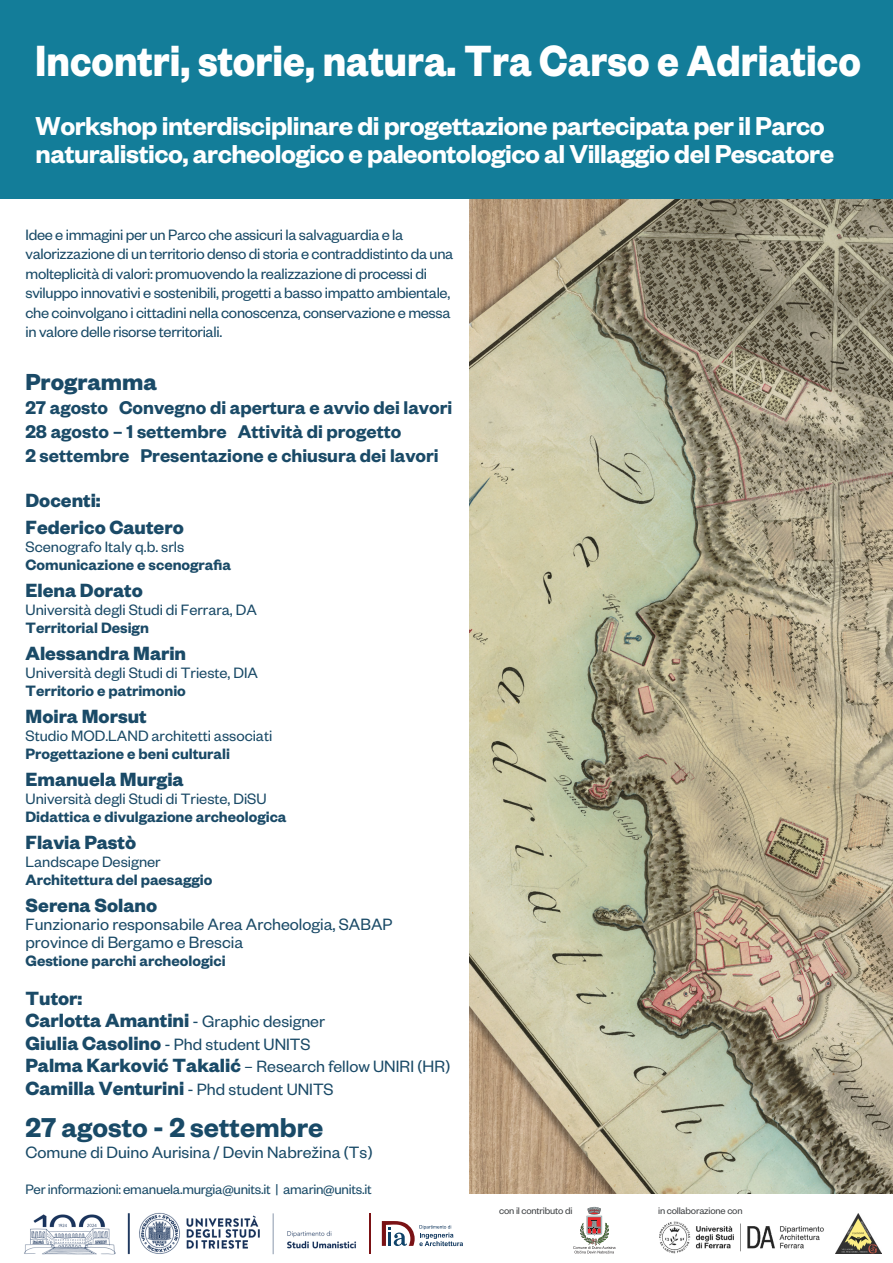
<style>
.page{position:relative;width:893px;height:1263px;background:#fff}
.page>*{position:absolute;margin:0;border:0;box-sizing:border-box;transform-origin:0 0}
.t1{font:700 48px "Founders Grotesk";color:#fff;scale:.89 1}
.t2{font:600 30px "Founders Grotesk";color:#194a67}
.t3{font:600 28.5px/28.5px "Founders Grotesk";letter-spacing:-.015em;color:#fff}
.t4{font:700 25.5px "Founders Grotesk";color:#1a4a67}
.t5{font:700 21px/27px "Founders Grotesk";color:#1a4a67}
.t6{font:600 20.25px/24px "Founders Grotesk";color:#1a4a67}
.t7{font:18px/18px "Founders Grotesk";color:#1a4a67}
.t8{font:18px "Founders Grotesk";color:#194a67}
.t9{font:16.5px/19.5px "Founders Grotesk";letter-spacing:-.015em;color:#194a67}
.t10{font:600 16.5px "Founders Grotesk";color:#1a4a67}
.t11{font:16.5px "Founders Grotesk";color:#1a4a67}
.t12{font:15px "Founders Grotesk";letter-spacing:-.015em;color:#194a67}
.t13{font:10.5px "Founders Grotesk";letter-spacing:-.015em;color:#3f4244}
.s1{font-weight:400;font-size:18px}
.s2{font-weight:700;font-size:21px}
</style>
<div class="page">
<img style="left:469px;top:199px;width:424px;height:995px">
<div style="left:0;top:0;width:893px;height:199px;background:#137d99"></div>
<img style="left:24px;top:1212px;width:332px;height:43px">
<svg style="left:573px;top:1207px;width:42px;height:46px"></svg>
<img style="left:839px;top:1213px;width:42px;height:40px">
<img style="left:659px;top:1221px;width:180px;height:33px">
<svg style="left:382px;top:1221px;width:81px;height:25px"></svg>
<hr style="left:369px;top:1213px;width:2px;height:40px;background:#7b1215">
<h1 class="t1" style="left:35px;top:30px;width:929px">Incontri, storie, natura. Tra Carso e Adriatico</h1>
<h3 class="t3" style="left:36px;top:110px;width:800px">Workshop interdisciplinare di progettazione partecipata per il Parco naturalistico, archeologico e paleontologico al Villaggio del Pescatore</h3>
<p class="t9" style="left:26px;top:224px;width:429px">Idee e immagini per un Parco che assicuri la salvaguardia e la valorizzazione di un territorio denso di storia e contraddistinto da una molteplicità di valori: promuovendo la realizzazione di processi di sviluppo innovativi e sostenibili, progetti a basso impatto ambientale, che coinvolgano i cittadini nella conoscenza, conservazione e messa in valore delle risorse territoriali.</p>
<h3 class="t4" style="left:26px;top:365px;width:133px">Programma</h3>
<p class="t6" style="left:26px;top:394px;width:428px">27 agosto Convegno di apertura e avvio dei lavori<br>28 agosto – 1 settembre Attività di progetto<br>2 settembre Presentazione e chiusura dei lavori</p>
<p class="t5" style="left:26px;top:485px;width:160px">Docenti:<br>Federico Cautero</p>
<p class="t11" style="left:26px;top:536px;width:160px">Scenografo Italy q.b. srls</p>
<p class="t10" style="left:26px;top:554px;width:207px">Comunicazione e scenografia</p>
<p class="t5" style="left:26px;top:575px;width:119px">Elena Dorato</p>
<p class="t11" style="left:26px;top:599px;width:233px">Università degli Studi di Ferrara, DA</p>
<p class="t10" style="left:26px;top:617px;width:125px">Territorial Design</p>
<p class="t5" style="left:26px;top:638px;width:162px">Alessandra Marin</p>
<p class="t11" style="left:26px;top:662px;width:234px">Università degli Studi di Trieste, DIA</p>
<p class="t10" style="left:26px;top:680px;width:162px">Territorio e patrimonio</p>
<p class="t5" style="left:26px;top:701px;width:123px">Moira Morsut</p>
<p class="t11" style="left:26px;top:725px;width:248px">Studio MOD.LAND architetti associati</p>
<p class="t10" style="left:26px;top:743px;width:206px">Progettazione e beni culturali</p>
<p class="t5" style="left:26px;top:764px;width:160px">Emanuela Murgia</p>
<p class="t11" style="left:26px;top:788px;width:243px">Università degli Studi di Trieste, DiSU</p>
<p class="t10" style="left:26px;top:806px;width:263px">Didattica e divulgazione archeologica</p>
<p class="t5" style="left:26px;top:827px;width:112px">Flavia Pastò</p>
<p class="t11" style="left:26px;top:851px;width:137px">Landscape Designer</p>
<p class="t10" style="left:26px;top:869px;width:188px">Architettura del paesaggio</p>
<p class="t5" style="left:26px;top:890px;width:133px">Serena Solano</p>
<p class="t7" style="left:26px;top:914px;width:369px">Funzionario responsabile Area Archeologia, SABAP province di Bergamo e Brescia</p>
<p class="t10" style="left:26px;top:950px;width:202px">Gestione parchi archeologici</p>
<p class="t5" style="left:26px;top:986px;width:301px;line-height:22.5px">Tutor:<br>Carlotta Amantini <span class="s1">- Graphic designer</span></p>
<p class="t7" style="left:26px;top:1032px;width:426px;line-height:22.5px"><span class="s2">Giulia Casolino</span> - Phd student UNITS<br><span class="s2">Palma Karković Takalić</span> – Research fellow UNIRI (HR)</p>
<p class="t5" style="left:26px;top:1073px;width:310px">Camilla Venturini <span class="s1">- Phd student UNITS</span></p>
<h2 class="t2" style="left:26px;top:1108px;width:299px">27 agosto - 2 settembre</h2>
<p class="t8" style="left:26px;top:1141px;width:349px">Comune di Duino Aurisina / Devin Nabrežina (Ts)</p>
<p class="t12" style="left:26px;top:1180px;width:348px">Per informazioni: emanuela.murgia@units.it | amarin@units.it</p>
<p class="t13" style="left:499px;top:1204px;width:75px">con il contributo di</p>
<p class="t13" style="left:658px;top:1204px;width:86px">in collaborazione con</p>
</div>
